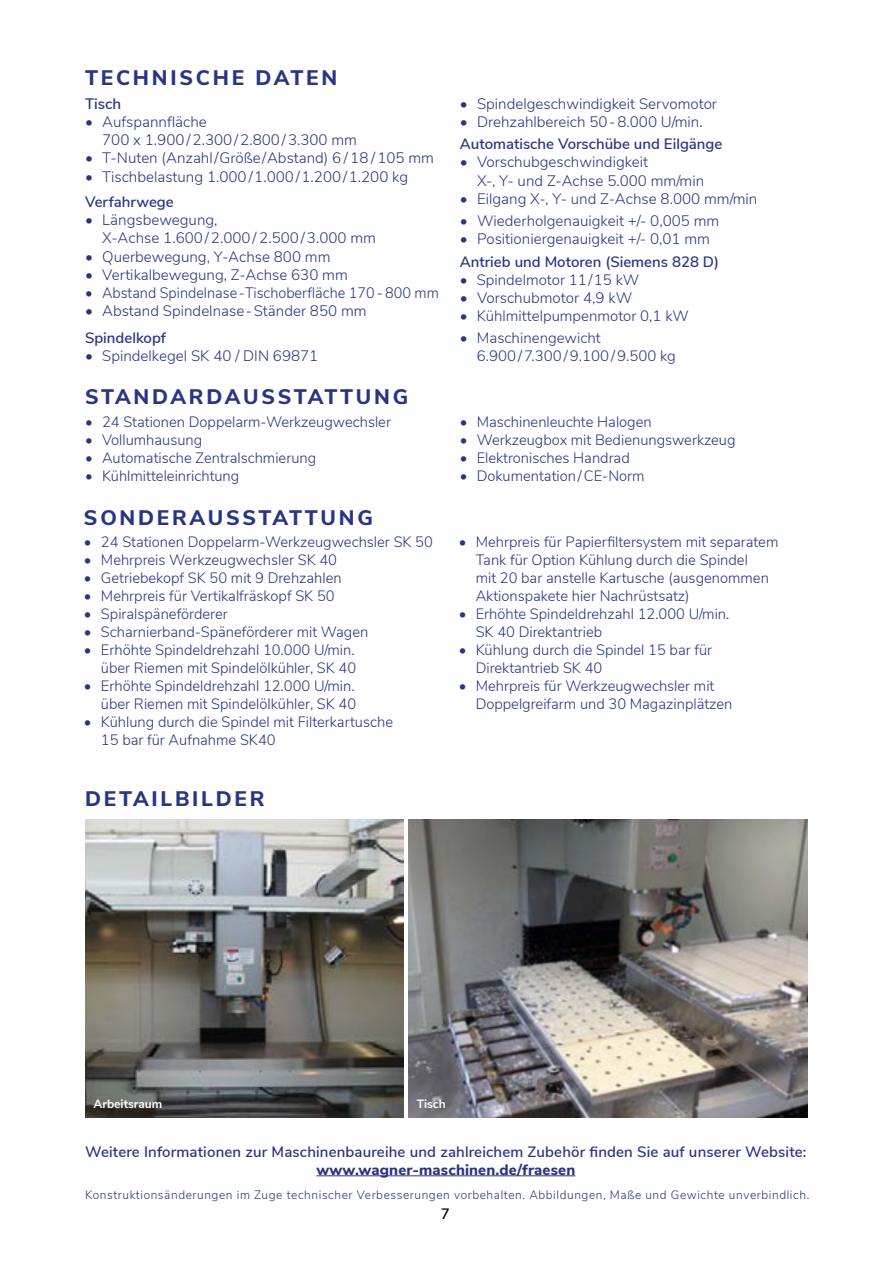
<style>
.page{position:relative;width:893px;height:1263px;background:#fff}
.page>*{position:absolute;margin:0;border:0;box-sizing:border-box;transform-origin:0 0}
.t1{font:800 21px "Nunito Sans";letter-spacing:.13em;color:#283583}
.t2{font:300 15.15px/18.1px "Nunito Sans";color:#283583}
.t3{font:300 15.15px "Nunito Sans";color:#283583;scale:.95 1}
.t4{font:600 15.15px "Nunito Sans";color:#283583}
.t5{font:300 15px/18px "Nunito Sans";color:#283583}
.t6{font:600 15px "Nunito Sans";color:#283583}
.t7{font:800 15px "Nunito Sans";letter-spacing:.01em;color:#29347c}
.t8{font:600 15px "Nunito Sans";color:#000}
.t9{font:300 12.15px "Nunito Sans";letter-spacing:.05em;color:#283583}
.t10{font:700 12px "Nunito Sans";color:#fff}
</style>
<div class="page">
<hr style="left:316px;top:1175px;width:259px;height:1px;background:#29347c">
<img style="left:85px;top:819px;width:319px;height:298px">
<img style="left:408px;top:819px;width:400px;height:298px">
<h1 class="t1" style="left:85px;top:62px;width:254px">TECHNISCHE DATEN</h1>
<p class="t4" style="left:85px;top:93px;width:38px">Tisch</p>
<p class="t2" style="left:102px;top:112px;width:256px;text-indent:-17px">• Aufspannfläche<br>700 x 1.900 / 2.300 / 2.800 / 3.300 mm</p>
<p class="t2" style="left:85px;top:148px;width:350px">• T-Nuten (Anzahl/Größe/Abstand) 6 / 18 / 105 mm</p>
<p class="t2" style="left:85px;top:166px;width:325px">• Tischbelastung 1.000 /1.000 /1.200 /1.200 kg</p>
<p class="t6" style="left:85px;top:191px;width:90px">Verfahrwege</p>
<p class="t2" style="left:102px;top:210px;width:275px;text-indent:-17px">• Längsbewegung,<br>X-Achse 1.600 / 2.000 / 2.500 / 3.000 mm</p>
<p class="t2" style="left:85px;top:246px;width:247px">• Querbewegung, Y-Achse 800 mm</p>
<p class="t2" style="left:85px;top:264px;width:264px">• Vertikalbewegung, Z-Achse 630 mm</p>
<p class="t3" style="left:85px;top:282px;width:374px">• Abstand Spindelnase-Tischoberfläche 170 - 800 mm</p>
<p class="t2" style="left:85px;top:301px;width:283px">• Abstand Spindelnase-Ständer 850 mm</p>
<p class="t6" style="left:85px;top:326px;width:83px">Spindelkopf</p>
<p class="t2" style="left:85px;top:346px;width:235px">• Spindelkegel SK 40 / DIN 69871</p>
<h1 class="t1" style="left:85px;top:381px;width:325px">STANDARDAUSSTATTUNG</h1>
<p class="t5" style="left:85px;top:412px;width:307px">• 24 Stationen Doppelarm-Werkzeugwechsler</p>
<p class="t5" style="left:85px;top:430px;width:119px">• Vollumhausung</p>
<p class="t5" style="left:85px;top:448px;width:233px">• Automatische Zentralschmierung</p>
<p class="t5" style="left:85px;top:466px;width:156px">• Kühlmitteleinrichtung</p>
<h1 class="t1" style="left:84px;top:502px;width:290px">SONDERAUSSTATTUNG</h1>
<p class="t5" style="left:84px;top:532px;width:350px">• 24 Stationen Doppelarm-Werkzeugwechsler SK 50</p>
<p class="t5" style="left:84px;top:550px;width:255px">• Mehrpreis Werkzeugwechsler SK 40</p>
<p class="t5" style="left:84px;top:568px;width:259px">• Getriebekopf SK 50 mit 9 Drehzahlen</p>
<p class="t5" style="left:84px;top:586px;width:252px">• Mehrpreis für Vertikalfräskopf SK 50</p>
<p class="t5" style="left:84px;top:604px;width:145px">• Spiralspäneförderer</p>
<p class="t5" style="left:84px;top:622px;width:286px">• Scharnierband-Späneförderer mit Wagen</p>
<p class="t5" style="left:84px;top:640px;width:274px">• Erhöhte Spindeldrehzahl 10.000 U/min. ü ber Riemen mit Spindelölkü hler, SK 40</p>
<p class="t5" style="left:84px;top:676px;width:274px">• Erhöhte Spindeldrehzahl 12.000 U/min. ü ber Riemen mit Spindelölkü hler, SK 40</p>
<p class="t5" style="left:101px;top:712px;width:294px;text-indent:-17px">• Kü hlung durch die Spindel mit Filterkartusche<br>15 bar fü r Aufnahme SK40</p>
<h1 class="t1" style="left:85px;top:783px;width:181px">DETAILBILDER</h1>
<p class="t2" style="left:460px;top:94px;width:259px">• Spindelgeschwindigkeit Servomotor</p>
<p class="t2" style="left:460px;top:112px;width:244px">• Drehzahlbereich 50- 8.000 U/min.</p>
<p class="t6" style="left:460px;top:133px;width:264px">Automatische Vorschübe und Eilgänge</p>
<p class="t2" style="left:477px;top:152px;width:229px;text-indent:-17px">• Vorschubgeschwindigkeit<br>X-, Y- und Z-Achse 5.000 mm/min</p>
<p class="t2" style="left:460px;top:189px;width:299px">• Eilgang X-, Y- und Z-Achse 8.000 mm/min</p>
<p class="t2" style="left:460px;top:211px;width:261px">• Wiederholgenauigkeit +/- 0,005 mm</p>
<p class="t2" style="left:460px;top:229px;width:252px">• Positioniergenauigkeit +/- 0,01 mm</p>
<p class="t6" style="left:460px;top:251px;width:261px">Antrieb und Motoren (Siemens 828 D)</p>
<p class="t5" style="left:460px;top:270px;width:181px">• Spindelmotor 11/15 kW</p>
<p class="t2" style="left:460px;top:288px;width:174px">• Vorschubmotor 4,9 kW</p>
<p class="t5" style="left:460px;top:306px;width:231px">• Kühlmittelpumpenmotor 0,1 kW</p>
<p class="t5" style="left:477px;top:328px;width:201px;text-indent:-17px">• Maschinengewicht<br>6.900 / 7.300 / 9.100 / 9.500 kg</p>
<p class="t5" style="left:460px;top:412px;width:194px">• Maschinenleuchte Halogen</p>
<p class="t5" style="left:460px;top:430px;width:277px">• Werkzeugbox mit Bedienungswerkzeug</p>
<p class="t5" style="left:460px;top:448px;width:172px">• Elektronisches Handrad</p>
<p class="t5" style="left:460px;top:466px;width:186px">• Dokumentation / CE-Norm</p>
<p class="t5" style="left:476px;top:532px;width:304px;text-indent:-17px">• Mehrpreis für Papierfiltersystem mit separatem Tank fü r Option Kü hlung durch die Spindel<br>mit 20 bar anstelle Kartusche (ausgenommen Aktionspakete hier Nachrüstsatz)</p>
<p class="t5" style="left:476px;top:604px;width:255px;text-indent:-17px">• Erhöhte Spindeldrehzahl 12.000 U/min.<br>SK 40 Direktantrieb</p>
<p class="t5" style="left:476px;top:640px;width:238px;text-indent:-17px">• Kühlung durch die Spindel 15 bar für<br>Direktantrieb SK 40</p>
<p class="t5" style="left:476px;top:676px;width:258px;text-indent:-17px">• Mehrpreis fü r Werkzeugwechsler mit<br>Doppelgreifarm und 30 Magazinplätzen</p>
<p class="t10" style="left:94px;top:1095px;width:70px">Arbeitsraum</p>
<p class="t10" style="left:417px;top:1095px;width:31px">Tisch</p>
<p class="t6" style="left:85px;top:1140px;width:723px">Weitere Informationen zur Maschinenbaureihe und zahlreichem Zubehör finden Sie auf unserer Website:</p>
<p class="t7" style="left:316px;top:1158px;width:260px">www.wagner-maschinen.de/fraesen</p>
<p class="t9" style="left:85px;top:1186px;width:726px">Konstruktionsänderungen im Zuge technischer Verbesserungen vorbehalten. Abbildungen, Maße und Gewichte unverbindlich.</p>
<p class="t8" style="left:441px;top:1202px;width:10px">7</p>
</div>
